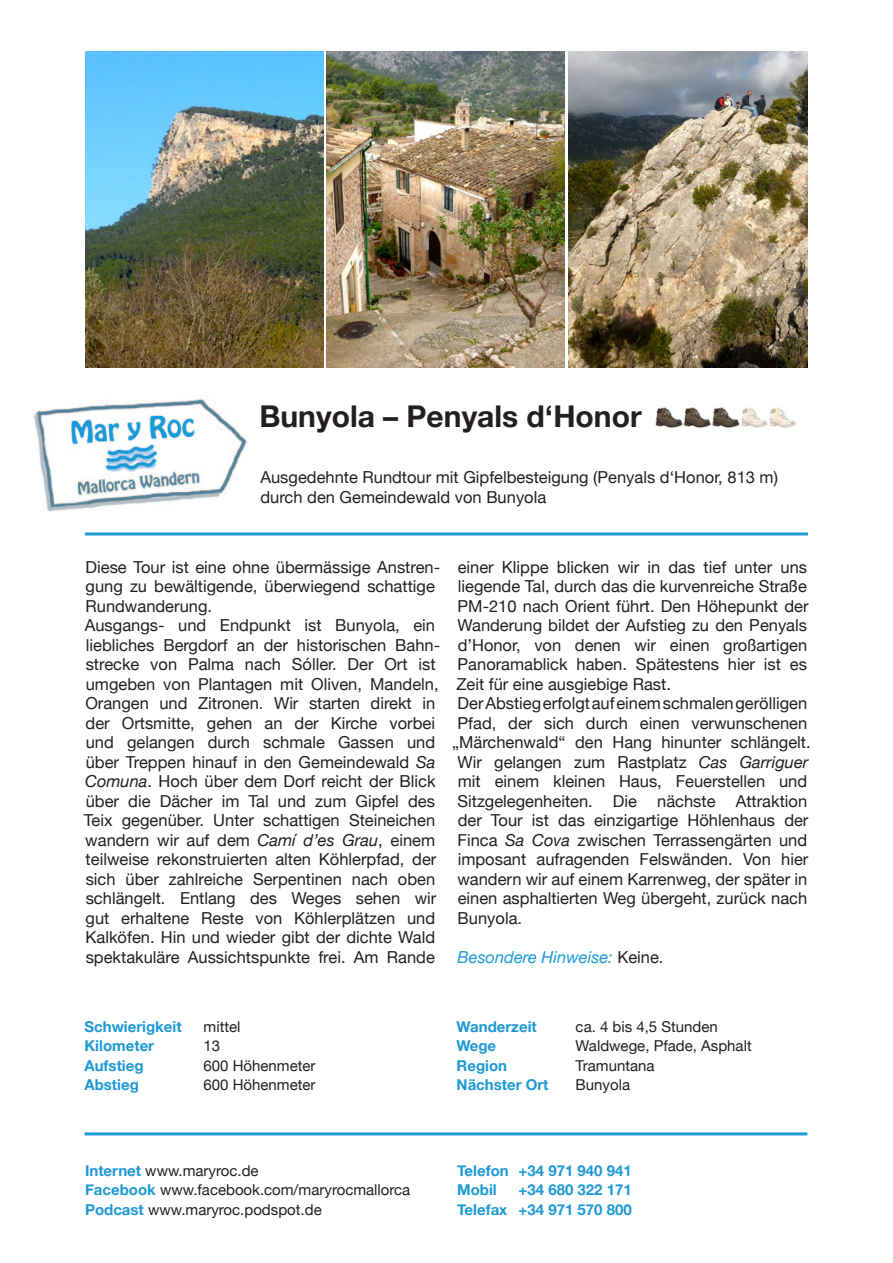
<style>
.page{position:relative;width:893px;height:1263px;background:#fff}
.page>*{position:absolute;margin:0;border:0;box-sizing:border-box;transform-origin:0 0}
.t1{font:700 30px "Helvetica Neue";color:#231f20}
.t2{font:16.5px/19.5px "Helvetica Neue";color:#231f20}
.t3{font:italic 16.5px "Helvetica Neue";color:#1d99d6}
.t4{font:15px "Helvetica Neue";color:#231f20}
.t5{font:700 15px "Helvetica Neue";color:#1d99d6}
.s1{font-style:italic}
.s2{font-style:normal;color:#231f20}
.s3{font-weight:700;color:#1d99d6}
</style>
<div class="page">
<hr style="left:85px;top:532px;width:723px;height:3px;background:#1d99d6">
<img style="left:569px;top:51px;width:238px;height:316px">
<img style="left:85px;top:51px;width:238px;height:316px">
<hr style="left:84px;top:1132px;width:723px;height:3px;background:#1d99d6">
<img style="left:655px;top:407px;width:142px;height:21px">
<img style="left:327px;top:51px;width:238px;height:316px">
<img style="left:33px;top:398px;width:214px;height:114px">
<h1 class="t1" style="left:259px;top:389px;width:384px">Bunyola – Penyals d‘Honor</h1>
<p class="t2" style="left:260px;top:466px;width:519px">Ausgedehnte Rundtour mit Gipfelbesteigung (Penyals d‘Honor, 813 m) durch den Gemeindewald von Bunyola</p>
<p class="t2" style="left:84px;top:556px;width:358px">Diese Tour ist eine ohne übermässige Anstren&shy;gung zu bewältigende, überwiegend schattige Rundwanderung.<br>Ausgangs- und Endpunkt ist Bunyola, ein liebliches Bergdorf an der historischen Bahn&shy;strecke von Palma nach Sóller. Der Ort ist umgeben von Plantagen mit Oliven, Mandeln, Orangen und Zitronen. Wir starten direkt in der Ortsmitte, gehen an der Kirche vorbei und gelangen durch schmale Gassen und über Treppen hinauf in den Gemeindewald <span class="s1">Sa Comuna</span>. Hoch über dem Dorf reicht der Blick über die Dächer im Tal und zum Gipfel des Teix gegenüber. Unter schattigen Steineichen wandern wir auf dem <span class="s1">Camí d’es Grau</span>, einem teilweise rekonstruierten alten Köhlerpfad, der sich über zahlreiche Serpentinen nach oben schlängelt. Entlang des Weges sehen wir gut erhaltene Reste von Köhlerplätzen und Kalköfen. Hin und wieder gibt der dichte Wald spektakuläre Aussichtspunkte frei. Am Rande</p>
<p class="t2" style="left:458px;top:556px;width:351px">einer Klippe blicken wir in das tief unter uns</p>
<p class="t2" style="left:458px;top:576px;width:351px">liegende Tal, durch das die kurvenreiche Straße</p>
<p class="t2" style="left:458px;top:595px;width:352px">PM-210 nach Orient führt. Den Höhepunkt der</p>
<p class="t2" style="left:457px;top:615px;width:351px">Wanderung bildet der Aufstieg zu den Penyals</p>
<p class="t2" style="left:458px;top:634px;width:351px">d’Honor, von denen wir einen großartigen</p>
<p class="t2" style="left:458px;top:654px;width:351px">Panoramablick haben. Spätestens hier ist es</p>
<p class="t2" style="left:456px;top:673px;width:216px">Zeit für eine ausgiebige Rast.</p>
<p class="t2" style="left:458px;top:693px;width:351px">Der Abstieg erfolgt auf einem schmalen gerölligen</p>
<p class="t2" style="left:458px;top:712px;width:351px">Pfad, der sich durch einen verwunschenen</p>
<p class="t2" style="left:452px;top:732px;width:360px">„Märchenwald“ den Hang hinunter schlängelt.</p>
<p class="t2" style="left:457px;top:751px;width:352px">Wir gelangen zum Rastplatz <span class="s1">Cas Garriguer</span></p>
<p class="t2" style="left:458px;top:771px;width:351px">mit einem kleinen Haus, Feuerstellen und</p>
<p class="t2" style="left:457px;top:790px;width:351px">Sitzgelegenheiten. Die nächste Attraktion</p>
<p class="t2" style="left:458px;top:810px;width:352px">der Tour ist das einzigartige Höhlenhaus der</p>
<p class="t2" style="left:458px;top:829px;width:351px">Finca <span class="s1">Sa Cova</span> zwischen Terrassengärten und</p>
<p class="t2" style="left:458px;top:849px;width:352px">imposant aufragenden Felswänden. Von hier</p>
<p class="t2" style="left:457px;top:868px;width:351px">wandern wir auf einem Karrenweg, der später in</p>
<p class="t2" style="left:458px;top:888px;width:351px">einen asphaltierten Weg übergeht, zurück nach</p>
<p class="t2" style="left:458px;top:907px;width:66px">Bunyola.</p>
<p class="t3" style="left:458px;top:943px;width:207px">Besondere Hinweise: <span class="s2">Keine.</span></p>
<p class="t5" style="left:84px;top:1013px;width:99px">Schwierigkeit</p>
<p class="t4" style="left:204px;top:1014px;width:38px">mittel</p>
<p class="t5" style="left:84px;top:1032px;width:71px">Kilometer</p>
<p class="t4" style="left:204px;top:1033px;width:18px">13</p>
<p class="t5" style="left:84px;top:1052px;width:61px">Aufstieg</p>
<p class="t4" style="left:204px;top:1053px;width:113px">600 Höhenmeter</p>
<p class="t5" style="left:84px;top:1071px;width:56px">Abstieg</p>
<p class="t4" style="left:204px;top:1072px;width:113px">600 Höhenmeter</p>
<p class="t5" style="left:457px;top:1013px;width:82px">Wanderzeit</p>
<p class="t4" style="left:576px;top:1014px;width:144px">ca. 4 bis 4,5 Stunden</p>
<p class="t5" style="left:457px;top:1032px;width:41px">Wege</p>
<p class="t4" style="left:576px;top:1033px;width:178px">Waldwege, Pfade, Asphalt</p>
<p class="t5" style="left:457px;top:1052px;width:52px">Region</p>
<p class="t4" style="left:576px;top:1053px;width:80px">Tramuntana</p>
<p class="t5" style="left:457px;top:1071px;width:93px">Nächster Ort</p>
<p class="t4" style="left:576px;top:1072px;width:56px">Bunyola</p>
<p class="t4" style="left:85px;top:1157px;width:175px"><span class="s3">Internet</span> www.maryroc.de</p>
<p class="t5" style="left:457px;top:1156px;width:176px">Telefon +34 971 940 941</p>
<p class="t4" style="left:85px;top:1177px;width:327px"><span class="s3">Facebook</span> www.facebook.com/maryrocmallorca</p>
<p class="t5" style="left:457px;top:1176px;width:41px">Mobil</p>
<p class="t5" style="left:519px;top:1176px;width:115px">+34 680 322 171</p>
<p class="t4" style="left:85px;top:1196px;width:238px"><span class="s3">Podcast</span> www.maryroc.podspot.de</p>
<p class="t5" style="left:457px;top:1195px;width:176px">Telefax +34 971 570 800</p>
</div>
